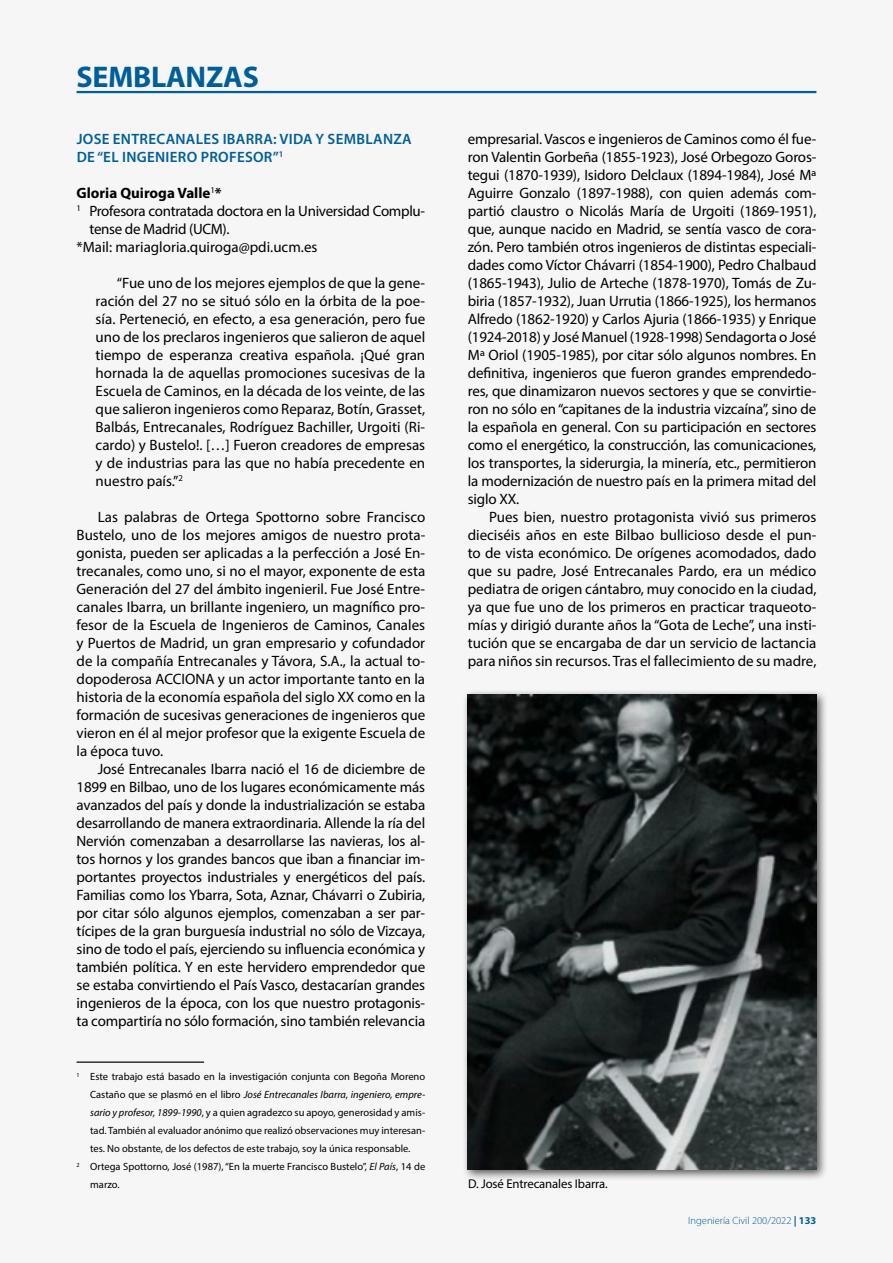
<style>
.page{position:relative;width:893px;height:1263px;background:#f6f6f6}
.page>*{position:absolute;margin:0;border:0;box-sizing:border-box;transform-origin:0 0}
.t1{font:700 30px "Myriad Pro";letter-spacing:-.01em;color:#005f98}
.t2{font:15px/18px "Myriad Pro";letter-spacing:-.005em;color:#000;text-align:justify}
.t3{font:600 15px/18px "Myriad Pro";letter-spacing:.02em;color:#005f98}
.t4{font:700 15px "Myriad Pro";color:#000}
.t5{font:12.75px "Myriad Pro";letter-spacing:-.01em;color:#000}
.t6{font:10.5px "Myriad Pro";color:#000}
.t7{font:italic 10.5px "Myriad Pro";color:#000}
.t8{font:300 10.5px "Myriad Pro";color:#005f98}
.s1{font-style:normal}
.s2{font-style:italic}
.s3{font-weight:700}
</style>
<div class="page">
<hr style="left:77px;top:1061px;width:127px;height:2px;background:#000">
<hr style="left:77px;top:91px;width:739px;height:2px;background:#005f98">
<div style="left:463px;top:690px;width:365px;height:492px;background:#000;opacity:.65"></div>
<img style="left:468px;top:695px;width:348px;height:475px">
<h1 class="t1" style="left:77px;top:57px;width:184px">SEMBLANZAS</h1>
<p class="t3" style="left:77px;top:130px;width:337px">JOSE ENTRECANALES IBARRA: VIDA Y SEMBLANZA<br>DE “EL INGENIERO PROFESOR”<sup>1</sup></p>
<p class="t4" style="left:77px;top:183px;width:147px">Gloria Quiroga Valle<sup>1</sup>*</p>
<p class="t2" style="left:77px;top:202px;width:350px"><sup>1</sup> Profesora contratada doctora en la Universidad Complu-</p>
<p class="t2" style="left:89px;top:220px;width:142px">tense de Madrid (UCM).</p>
<p class="t2" style="left:77px;top:238px;width:242px">*Mail: mariagloria.quiroga@pdi.ucm.es</p>
<p class="t2" style="left:96px;top:274px;width:331px;text-indent:21px">“Fue uno de los mejores ejemplos de que la gene&shy;ración del 27 no se situó sólo en la órbita de la poe&shy;sía. Perteneció, en efecto, a esa generación, pero fue uno de los preclaros ingenieros que salieron de aquel tiempo de esperanza creativa española. ¡Qué gran hornada la de aquellas promociones sucesivas de la Escuela de Caminos, en la década de los veinte, de las que salieron ingenieros como Reparaz, Botín, Grasset, Balbás, Entrecanales, Rodríguez Bachiller, Urgoiti (Ri&shy;cardo) y Bustelo!. […] Fueron creadores de empresas y de industrias para las que no había precedente en nuestro país.”<sup>2</sup></p>
<p class="t2" style="left:77px;top:508px;width:350px;text-indent:21px">Las palabras de Ortega Spottorno sobre Francisco Bustelo, uno de los mejores amigos de nuestro prota&shy;gonista, pueden ser aplicadas a la perfección a José En&shy;trecanales, como uno, si no el mayor, exponente de esta Generación del 27 del ámbito ingenieril. Fue José Entre&shy;canales Ibarra, un brillante ingeniero, un magnífico pro&shy;fesor de la Escuela de Ingenieros de Caminos, Canales y Puertos de Madrid, un gran empresario y cofundador de la compañía Entrecanales y Távora, S.A., la actual to&shy;dopoderosa ACCIONA y un actor importante tanto en la historia de la economía española del siglo XX como en la formación de sucesivas generaciones de ingenieros que vieron en él al mejor profesor que la exigente Escuela de la época tuvo.</p>
<p class="t2" style="left:77px;top:760px;width:350px;text-indent:21px">José Entrecanales Ibarra nació el 16 de diciembre de 1899 en Bilbao, uno de los lugares económicamente más avanzados del país y donde la industrialización se estaba desarrollando de manera extraordinaria. Allende la ría del Nervión comenzaban a desarrollarse las navieras, los al&shy;tos hornos y los grandes bancos que iban a financiar im&shy;portantes proyectos industriales y energéticos del país.<br>Familias como los Ybarra, Sota, Aznar, Chávarri o Zubiria, por citar sólo algunos ejemplos, comenzaban a ser par&shy;tícipes de la gran burguesía industrial no sólo de Vizcaya, sino de todo el país, ejerciendo su influencia económica y también política. Y en este hervidero emprendedor que se estaba convirtiendo el País Vasco, destacarían grandes ingenieros de la época, con los que nuestro protagonis&shy;ta compartiría no sólo formación, sino también relevancia</p>
<p class="t6" style="left:77px;top:1070px;width:350px"><sup>1</sup> Este trabajo está basado en la investigación conjunta con Begoña Moreno</p>
<p class="t7" style="left:90px;top:1088px;width:337px"><span class="s1">Castaño que se plasmó en el libro</span> José Entrecanales Ibarra, ingeniero, empre-</p>
<p class="t6" style="left:90px;top:1106px;width:337px"><span class="s2">sario y profesor, 1899-1990</span>, y a quien agradezco su apoyo, generosidad y amis-</p>
<p class="t6" style="left:90px;top:1124px;width:337px">tad. También al evaluador anónimo que realizó observaciones muy interesan-</p>
<p class="t6" style="left:90px;top:1142px;width:322px">tes. No obstante, de los defectos de este trabajo, soy la única responsable.</p>
<p class="t6" style="left:77px;top:1160px;width:350px"><sup>2</sup> Ortega Spottorno, José (1987), “En la muerte Francisco Bustelo”, <span class="s2">El País</span>, 14 de</p>
<p class="t6" style="left:90px;top:1178px;width:31px">marzo.</p>
<p class="t2" style="left:468px;top:130px;width:350px">empresarial. Vascos e ingenieros de Caminos como él fue&shy;ron Valentin Gorbeña (1855-1923), José Orbegozo Goros&shy;tegui (1870-1939), Isidoro Delclaux (1894-1984), José Mª Aguirre Gonzalo (1897-1988), con quien además com&shy;partió claustro o Nicolás María de Urgoiti (1869-1951), que, aunque nacido en Madrid, se sentía vasco de cora&shy;zón. Pero también otros ingenieros de distintas especiali&shy;dades como Víctor Chávarri (1854-1900), Pedro Chalbaud (1865-1943), Julio de Arteche (1878-1970), Tomás de Zu&shy;biria (1857-1932), Juan Urrutia (1866-1925), los hermanos Alfredo (1862-1920) y Carlos Ajuria (1866-1935) y Enrique (1924-2018) y José Manuel (1928-1998) Sendagorta o José Mª Oriol (1905-1985), por citar sólo algunos nombres. En definitiva, ingenieros que fueron grandes emprendedo&shy;res, que dinamizaron nuevos sectores y que se convirtie&shy;ron no sólo en “capitanes de la industria vizcaína”, sino de la española en general. Con su participación en sectores como el energético, la construcción, las comunicaciones, los transportes, la siderurgia, la minería, etc., permitieron la modernización de nuestro país en la primera mitad del siglo XX.</p>
<p class="t2" style="left:468px;top:508px;width:350px;text-indent:21px">Pues bien, nuestro protagonista vivió sus primeros dieciséis años en este Bilbao bullicioso desde el pun&shy;to de vista económico. De orígenes acomodados, dado que su padre, José Entrecanales Pardo, era un médico pediatra de origen cántabro, muy conocido en la ciudad, ya que fue uno de los primeros en practicar traqueoto&shy;mías y dirigió durante años la “Gota de Leche”, una insti&shy;tución que se encargaba de dar un servicio de lactancia para niños sin recursos. Tras el fallecimiento de su madre,</p>
<p class="t5" style="left:468px;top:1176px;width:141px">D. José Entrecanales Ibarra.</p>
<p class="t8" style="left:688px;top:1214px;width:130px">Ingeniería Civil 200/2022 <span class="s3">| 133</span></p>
</div>
